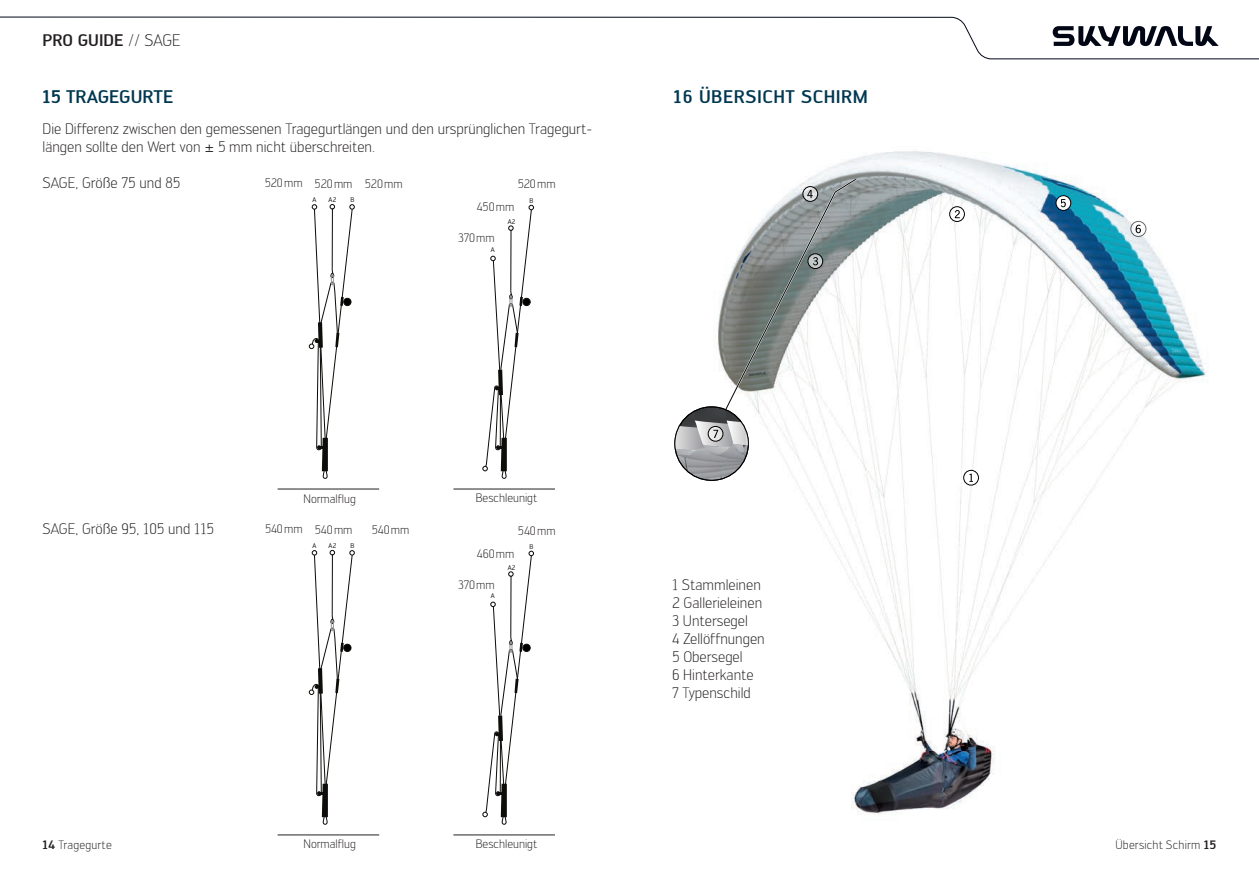
<style>
.page{position:relative;width:1259px;height:893px;background:#fff}
.page>*{position:absolute;margin:0;border:0;box-sizing:border-box;transform-origin:0 0}
.t1{font:500 18px "Engel";letter-spacing:.03em;color:#003750}
.t2{font:500 18px "Engel";color:#003750}
.t3{font:500 16.5px "Engel";color:#231f20}
.t4{font:300 15px/18px "Engel";color:#231f20}
.t5{font:300 12px "Engel";color:#231f20}
.t6{font:6.75px "Engel";letter-spacing:.04em;color:#0e0d0a}
.s1{font-weight:300}
.s2{font-family:"Helvetica"}
.s3{font-weight:500}
</style>
<div class="page">
<svg style="left:0;top:17px;width:1259px;height:42px"></svg>
<img style="left:713px;top:151px;width:495px;height:663px">
<svg style="left:309px;top:550px;width:46px;height:275px"></svg>
<svg style="left:482px;top:551px;width:52px;height:274px"></svg>
<div style="left:344px;top:644px;width:7px;height:7px;background:#000;border-radius:50%"></div>
<div style="left:343px;top:644px;width:8px;height:8px;border:1px solid #0e0d0a;border-radius:50%"></div>
<div style="left:523px;top:644px;width:7px;height:7px;background:#000;border-radius:50%"></div>
<div style="left:522px;top:644px;width:9px;height:8px;border:1px solid #0e0d0a;border-radius:50%"></div>
<div style="left:963px;top:470px;width:15px;height:15px;background:#fff;border-radius:50%"></div>
<div style="left:963px;top:470px;width:15px;height:15px;border:1px solid #000;border-radius:50%"></div>
<svg style="left:969px;top:474px;width:4px;height:8px"></svg>
<svg style="left:949px;top:207px;width:15px;height:14px"></svg>
<div style="left:949px;top:206px;width:15px;height:16px;border:1px solid #000;border-radius:50%"></div>
<svg style="left:955px;top:210px;width:4px;height:8px"></svg>
<svg style="left:1056px;top:196px;width:14px;height:14px"></svg>
<div style="left:1055px;top:195px;width:16px;height:16px;border:1px solid #000;border-radius:50%"></div>
<svg style="left:1060px;top:199px;width:5px;height:8px"></svg>
<svg style="left:1130px;top:221px;width:16px;height:15px"></svg>
<div style="left:1130px;top:221px;width:16px;height:16px;border:1px solid #000;border-radius:50%"></div>
<svg style="left:1135px;top:225px;width:6px;height:8px"></svg>
<svg style="left:723px;top:175px;width:146px;height:237px"></svg>
<img style="left:675px;top:407px;width:73px;height:73px;border-radius:37px">
<svg style="left:675px;top:420px;width:73px;height:30px;background:#b6b6b8"></svg>
<svg style="left:309px;top:204px;width:46px;height:275px"></svg>
<svg style="left:482px;top:205px;width:52px;height:274px"></svg>
<div style="left:344px;top:298px;width:7px;height:8px;background:#000;border-radius:50%"></div>
<div style="left:343px;top:298px;width:8px;height:8px;border:1px solid #0e0d0a;border-radius:50%"></div>
<div style="left:523px;top:298px;width:7px;height:8px;background:#000;border-radius:50%"></div>
<div style="left:522px;top:298px;width:9px;height:8px;border:1px solid #0e0d0a;border-radius:50%"></div>
<hr style="left:278px;top:489px;width:101px;height:1px;background:#231f20">
<hr style="left:453px;top:489px;width:102px;height:1px;background:#231f20">
<hr style="left:278px;top:835px;width:101px;height:1px;background:#231f20">
<hr style="left:453px;top:835px;width:102px;height:1px;background:#231f20">
<p class="t3" style="left:43px;top:30px;width:140px">PRO GUIDE <span class="s1">// SAGE</span></p>
<p class="t2" style="left:43px;top:86px;width:132px">15 TRAGEGURTE</p>
<p class="t4" style="left:43px;top:120px;width:551px">Die Differenz zwischen den gemessenen Tragegurtlängen und den ursprünglichen Tragegurt&shy;längen sollte den Wert von <span class="s2">±</span> 5 mm nicht überschreiten.</p>
<p class="t4" style="left:43px;top:174px;width:139px">SAGE, Größe 75 und 85</p>
<p class="t5" style="left:265px;top:177px;width:139px">520mm 520mm 520mm</p>
<p class="t5" style="left:518px;top:177px;width:39px">520mm</p>
<p class="t6" style="left:312px;top:196px;width:5px">A</p>
<p class="t6" style="left:328px;top:196px;width:9px">A2</p>
<p class="t6" style="left:350px;top:196px;width:5px">B</p>
<p class="t5" style="left:477px;top:200px;width:39px">450mm</p>
<p class="t5" style="left:458px;top:231px;width:38px">370mm</p>
<p class="t6" style="left:491px;top:246px;width:5px">A</p>
<p class="t6" style="left:508px;top:217px;width:9px">A2</p>
<p class="t6" style="left:529px;top:197px;width:5px">B</p>
<p class="t1" style="left:673px;top:86px;width:196px">16 ÜBERSICHT SCHIRM</p>
<p class="t5" style="left:303px;top:491px;width:54px">Normalflug</p>
<p class="t5" style="left:476px;top:491px;width:63px">Beschleunigt</p>
<p class="t4" style="left:43px;top:519px;width:173px">SAGE, Größe 95, 105 und 115</p>
<p class="t5" style="left:265px;top:523px;width:89px">540mm 540mm</p>
<p class="t5" style="left:372px;top:523px;width:39px">540mm</p>
<p class="t6" style="left:312px;top:542px;width:5px">A</p>
<p class="t6" style="left:328px;top:542px;width:9px">A2</p>
<p class="t6" style="left:350px;top:542px;width:5px">B</p>
<p class="t5" style="left:518px;top:524px;width:39px">540mm</p>
<p class="t5" style="left:477px;top:547px;width:39px">460mm</p>
<p class="t5" style="left:458px;top:578px;width:38px">370mm</p>
<p class="t6" style="left:491px;top:591px;width:5px">A</p>
<p class="t6" style="left:508px;top:563px;width:9px">A2</p>
<p class="t6" style="left:529px;top:542px;width:5px">B</p>
<p class="t4" style="left:672px;top:576px;width:94px">1 Stammleinen<br>2 Gallerieleinen<br>3 Untersegel<br>4 Zellöffnungen<br>5 Obersegel<br>6 Hinterkante<br>7 Typenschild</p>
<p class="t5" style="left:303px;top:837px;width:54px">Normalflug</p>
<p class="t5" style="left:476px;top:837px;width:63px">Beschleunigt</p>
<p class="t5" style="left:43px;top:838px;width:71px"><span class="s3">14</span> Tragegurte</p>
<p class="t5" style="left:1115px;top:838px;width:102px">Übersicht Schirm <span class="s3">15</span></p>
</div>
